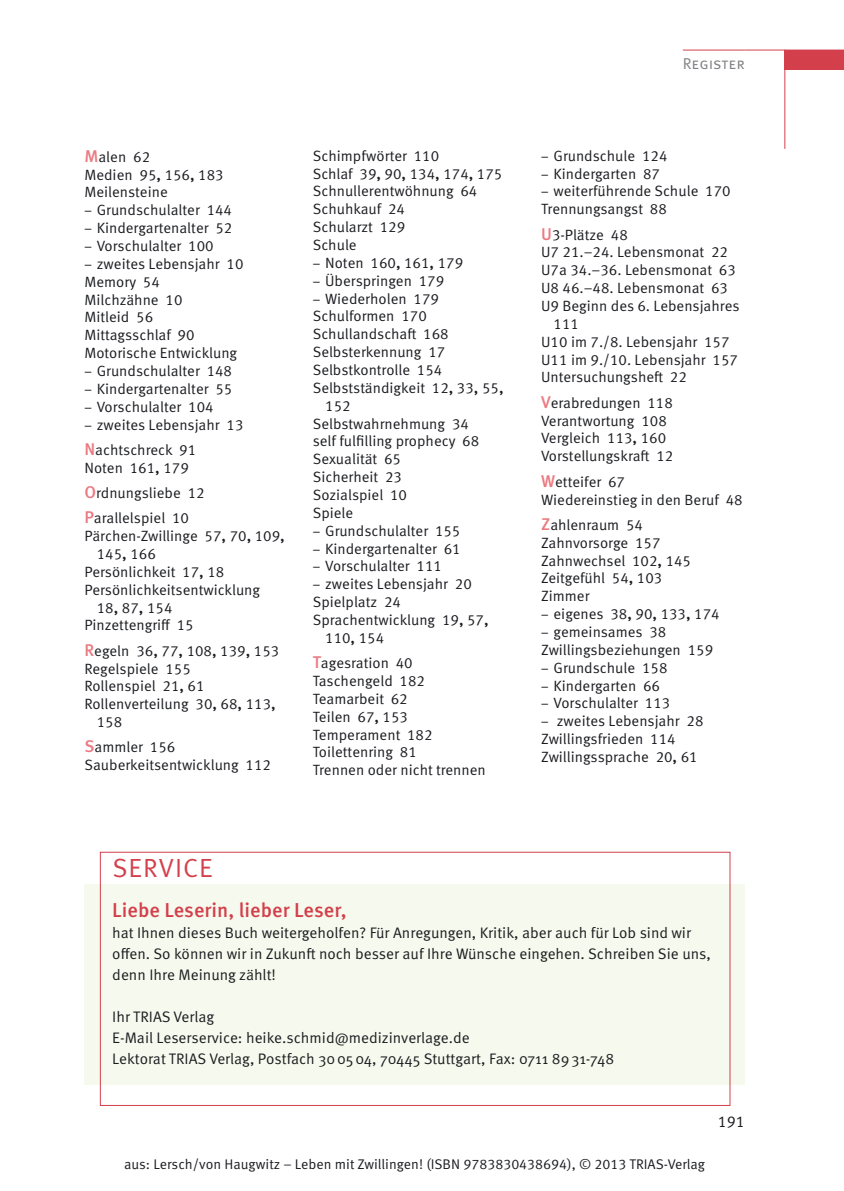
<style>
.page{position:relative;width:844px;height:1191px;background:#fff}
.page>*{position:absolute;margin:0;border:0;box-sizing:border-box;transform-origin:0 0}
.t1{font:26.25px "Meta Pro Norm";letter-spacing:.04em;color:#d3404b}
.t2{font:500 20.12px "Meta Pro";color:#d3404b}
.t3{font:15.75px "Meta Pro Norm";letter-spacing:-.01em;color:#818084}
.t4{font:15.75px "Meta Pro Norm";color:#1b1c20}
.t5{font:15.22px/21px "Meta Pro Norm";color:#1b1c20}
.t6{font:14.88px/17.8px "Meta Pro Norm";color:#1b1c20}
.t7{font:14px "Meta Pro Norm";color:#1b1c20}
.s1{font-family:"Meta Pro";font-weight:500;font-size:16.97px;color:#ea7b82}
.s2{font-family:"Meta Pro";font-weight:500;font-size:15.75px}
.s3{font-family:"Myriad Pro"}
</style>
<div class="page">
<div style="left:784px;top:50px;width:59px;height:19px;background:#d3404b"></div>
<hr style="left:784px;top:50px;width:1px;height:99px;background:#d3404b">
<hr style="left:744px;top:50px;width:99px;height:1px;background:#d3404b">
<hr style="left:682px;top:50px;width:62px;height:1px;background:#d3404b">
<div style="left:84px;top:884px;width:660px;height:200px;background:#f6f9ed"></div>
<div style="left:100px;top:851px;width:630px;height:254px;border:1px solid #d3404b"></div>
<p class="t6" style="left:84px;top:149px;width:141px"><span class="s1">M</span>alen 62<br>Medien 95<span class="s2">,</span> 156<span class="s2">,</span> 183<br>Meilensteine</p>
<p class="t6" style="left:84px;top:202px;width:149px"><span class="s3">–</span> Grundschulalter 144</p>
<p class="t6" style="left:84px;top:220px;width:149px"><span class="s3">–</span> Kindergartenalter 52</p>
<p class="t6" style="left:84px;top:238px;width:131px"><span class="s3">–</span> Vorschulalter 100</p>
<p class="t6" style="left:84px;top:256px;width:160px"><span class="s3">–</span> zweites Lebensjahr 10<br>Memory 54<br>Milchzähne 10<br>Mitleid 56<br>Mittagsschlaf 90<br>Motorische Entwicklung</p>
<p class="t6" style="left:84px;top:363px;width:149px"><span class="s3">–</span> Grundschulalter 148</p>
<p class="t6" style="left:84px;top:381px;width:149px"><span class="s3">–</span> Kindergartenalter 55</p>
<p class="t6" style="left:84px;top:399px;width:131px"><span class="s3">–</span> Vorschulalter 104</p>
<p class="t6" style="left:84px;top:413px;width:160px;line-height:25.4px"><span class="s3">–</span> zweites Lebensjahr 13<br><span class="s1">N</span>achtschreck 91</p>
<p class="t6" style="left:84px;top:456px;width:122px;line-height:25.4px">Noten 161<span class="s2">,</span> 179<br><span class="s1">O</span>rdnungsliebe 12<br><span class="s1">P</span>arallelspiel 10</p>
<p class="t6" style="left:84px;top:528px;width:202px">Pärchen-Zwillinge 57<span class="s2">,</span> 70<span class="s2">,</span> 109<span class="s2">,</span></p>
<p class="t6" style="left:97px;top:546px;width:61px">145<span class="s2">,</span> 166</p>
<p class="t6" style="left:84px;top:564px;width:141px">Persönlichkeit 17<span class="s2">,</span> 18</p>
<p class="t6" style="left:84px;top:582px;width:177px">Persönlichkeitsentwicklung</p>
<p class="t6" style="left:97px;top:599px;width:77px">18<span class="s2">,</span> 87<span class="s2">,</span> 154</p>
<p class="t6" style="left:84px;top:617px;width:111px">Pinzettengriff 15</p>
<p class="t6" style="left:84px;top:643px;width:196px"><span class="s1">R</span>egeln 36<span class="s2">,</span> 77<span class="s2">,</span> 108<span class="s2">,</span> 139<span class="s2">,</span> 153</p>
<p class="t6" style="left:84px;top:660px;width:108px">Regelspiele 155</p>
<p class="t6" style="left:84px;top:678px;width:122px">Rollenspiel 21<span class="s2">,</span> 61</p>
<p class="t6" style="left:84px;top:696px;width:193px">Rollenverteilung 30<span class="s2">,</span> 68<span class="s2">,</span> 113<span class="s2">,</span></p>
<p class="t6" style="left:97px;top:714px;width:27px">158</p>
<p class="t6" style="left:84px;top:739px;width:188px"><span class="s1">S</span>ammler 156<br>Sauberkeitsentwicklung 112</p>
<p class="t6" style="left:313px;top:148px;width:191px">Schimpfwörter 110<br>Schlaf 39<span class="s2">,</span> 90<span class="s2">,</span> 134<span class="s2">,</span> 174<span class="s2">,</span> 175<br>Schnullerentwöhnung 64<br>Schuhkauf 24<br>Schularzt 129<br>Schule</p>
<p class="t6" style="left:313px;top:255px;width:152px"><span class="s3">–</span> Noten 160<span class="s2">,</span> 161<span class="s2">,</span> 179</p>
<p class="t6" style="left:313px;top:273px;width:133px"><span class="s3">–</span> Überspringen 179</p>
<p class="t6" style="left:313px;top:291px;width:128px"><span class="s3">–</span> Wiederholen 179</p>
<p class="t6" style="left:313px;top:308px;width:116px">Schulformen 170</p>
<p class="t6" style="left:313px;top:326px;width:137px">Schullandschaft 168</p>
<p class="t6" style="left:313px;top:344px;width:134px">Selbsterkennung 17</p>
<p class="t6" style="left:313px;top:362px;width:131px">Selbstkontrolle 154</p>
<p class="t6" style="left:313px;top:380px;width:192px">Selbstständigkeit 12<span class="s2">,</span> 33<span class="s2">,</span> 55<span class="s2">,</span></p>
<p class="t6" style="left:325px;top:398px;width:27px">152</p>
<p class="t6" style="left:313px;top:415px;width:158px">Selbstwahrnehmung 34</p>
<p class="t6" style="left:313px;top:433px;width:168px">self fulfilling prophecy 68</p>
<p class="t6" style="left:313px;top:451px;width:90px">Sexualität 65</p>
<p class="t6" style="left:313px;top:469px;width:91px">Sicherheit 23</p>
<p class="t6" style="left:313px;top:487px;width:96px">Sozialspiel 10</p>
<p class="t6" style="left:313px;top:505px;width:42px">Spiele</p>
<p class="t6" style="left:313px;top:523px;width:149px"><span class="s3">–</span> Grundschulalter 155</p>
<p class="t6" style="left:313px;top:540px;width:149px"><span class="s3">–</span> Kindergartenalter 61</p>
<p class="t6" style="left:313px;top:558px;width:131px"><span class="s3">–</span> Vorschulalter 111</p>
<p class="t6" style="left:313px;top:576px;width:160px"><span class="s3">–</span> zweites Lebensjahr 20</p>
<p class="t6" style="left:313px;top:594px;width:90px">Spielplatz 24</p>
<p class="t6" style="left:313px;top:612px;width:177px">Sprachentwicklung 19<span class="s2">,</span> 57<span class="s2">,</span></p>
<p class="t6" style="left:325px;top:630px;width:61px">110<span class="s2">,</span> 154</p>
<p class="t6" style="left:313px;top:655px;width:174px"><span class="s1">T</span>agesration 40<br>Taschengeld 182<br>Teamarbeit 62<br>Teilen 67<span class="s2">,</span> 153<br>Temperament 182<br>Toilettenring 81<br>Trennen oder nicht trennen</p>
<p class="t3" style="left:682px;top:58px;width:63px">Register</p>
<p class="t6" style="left:541px;top:148px;width:128px"><span class="s3">–</span> Grundschule 124</p>
<p class="t6" style="left:541px;top:166px;width:120px"><span class="s3">–</span> Kindergarten 87</p>
<p class="t6" style="left:541px;top:183px;width:191px"><span class="s3">–</span> weiterführende Schule 170<br>Trennungsangst 88</p>
<p class="t6" style="left:541px;top:227px;width:88px"><span class="s1">U</span>3-Plätze 48</p>
<p class="t6" style="left:541px;top:244px;width:188px">U7 21.–24. Lebensmonat 22</p>
<p class="t6" style="left:541px;top:262px;width:196px">U7a 34.–36. Lebensmonat 63</p>
<p class="t6" style="left:541px;top:280px;width:188px">U8 46.–48. Lebensmonat 63</p>
<p class="t6" style="left:541px;top:298px;width:200px">U9 Beginn des 6. Lebensjahres</p>
<p class="t6" style="left:553px;top:316px;width:27px">111</p>
<p class="t6" style="left:541px;top:334px;width:190px">U10 im 7./8. Lebensjahr 157</p>
<p class="t6" style="left:541px;top:352px;width:198px">U11 im 9./10. Lebensjahr 157</p>
<p class="t6" style="left:541px;top:369px;width:147px">Untersuchungsheft 22</p>
<p class="t6" style="left:541px;top:395px;width:134px"><span class="s1">V</span>erabredungen 118<br>Verantwortung 108<br>Vergleich 113<span class="s2">,</span> 160<br>Vorstellungskraft 12</p>
<p class="t6" style="left:541px;top:473px;width:203px"><span class="s1">W</span>etteifer 67<br>Wiedereinstieg in den Beruf 48</p>
<p class="t6" style="left:541px;top:517px;width:151px"><span class="s1">Z</span>ahlenraum 54<br>Zahnvorsorge 157<br>Zahnwechsel 102<span class="s2">,</span> 145<br>Zeitgefühl 54<span class="s2">,</span> 103<br>Zimmer</p>
<p class="t6" style="left:541px;top:606px;width:180px"><span class="s3">–</span> eigenes 38<span class="s2">,</span> 90<span class="s2">,</span> 133<span class="s2">,</span> 174</p>
<p class="t6" style="left:541px;top:624px;width:173px"><span class="s3">–</span> gemeinsames 38<br>Zwillingsbeziehungen 159</p>
<p class="t6" style="left:541px;top:659px;width:128px"><span class="s3">–</span> Grundschule 158</p>
<p class="t6" style="left:541px;top:677px;width:120px"><span class="s3">–</span> Kindergarten 66</p>
<p class="t6" style="left:541px;top:695px;width:131px"><span class="s3">–</span> Vorschulalter 113</p>
<p class="t6" style="left:541px;top:713px;width:164px"><span class="s3">–</span> zweites Lebensjahr 28<br>Zwillingsfrieden 114<br>Zwillingssprache 20<span class="s2">,</span> 61</p>
<h1 class="t1" style="left:112px;top:858px;width:102px">SERVICE</h1>
<h2 class="t2" style="left:112px;top:902px;width:236px">Liebe Leserin, lieber Leser,</h2>
<p class="t5" style="left:112px;top:923px;width:600px">hat Ihnen dieses Buch weitergeholfen? Für Anregungen, Kritik, aber auch für Lob sind wir offen. So können wir in Zukunft noch besser auf Ihre Wünsche eingehen. Schreiben Sie uns, denn Ihre Meinung zählt!</p>
<p class="t5" style="left:112px;top:1007px;width:503px">Ihr TRIAS Verlag<br>E-Mail Leserservice: heike.schmid@medizinverlage.de<br>Lektorat TRIAS Verlag, Postfach 30 05 04, 70445 Stuttgart, Fax: 0711 89 31-748</p>
<p class="t7" style="left:124px;top:1158px;width:582px">aus: Lersch/von Haugwitz – Leben mit Zwillingen! (ISBN 9783830438694), © 2013 TRIAS-Verlag</p>
<p class="t4" style="left:717px;top:1115px;width:28px">191</p>
</div>
